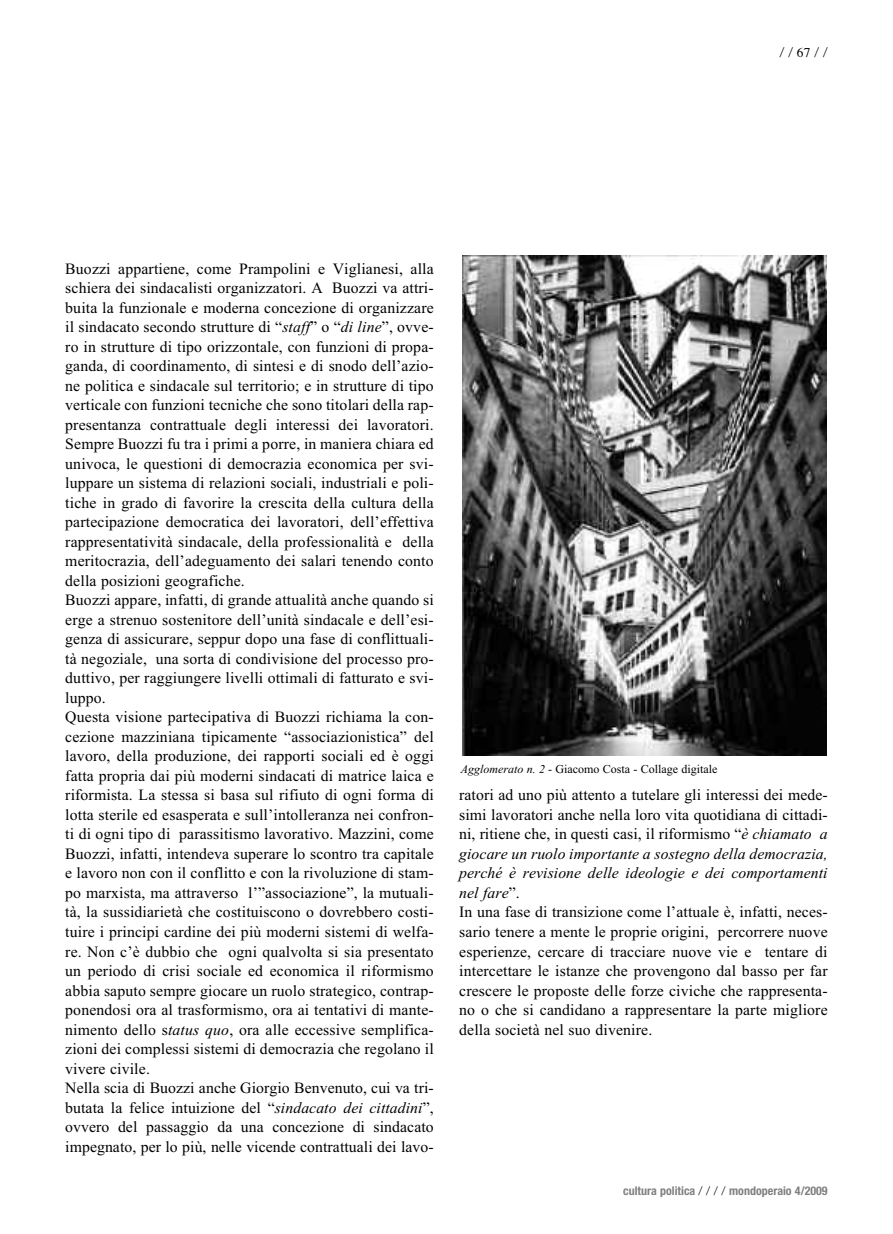
<style>
.page{position:relative;width:893px;height:1234px;background:#fff}
.page>*{position:absolute;margin:0;border:0;box-sizing:border-box;transform-origin:0 0}
.t1{font:15.75px/19.5px "Times New Roman";letter-spacing:.01em;color:#000;text-align:justify}
.t2{font:15.75px/19.5px "Times New Roman PS Italic MT OTF";letter-spacing:.005em;color:#000;text-align:justify}
.t3{font:300 13.5px "Helvetica Neue";color:#000}
.t4{font:12px "Times New Roman";color:#000}
.t5{font:700 condensed 12px "Helvetica Neue";color:#808080}
.s1{font-family:"Times";font-weight:400}
.s2{font-family:"Times New Roman PS Italic MT OTF"}
.s3{font-family:"Times New Roman"}
.s4{font-weight:300;font-stretch:normal;color:#000}
</style>
<div class="page">
<img style="left:462px;top:255px;width:364px;height:500px">
<p class="t3" style="left:780px;top:44px;width:50px">//<span class="s1">67</span>//</p>
<p class="t1" style="left:65px;top:258px;width:370px;text-align:left">Buozzi appartiene, come Prampolini e Viglianesi, alla schiera dei sindacalisti organizzatori. A Buozzi va attri&shy;buita la funzionale e moderna concezione di organizzare il sindacato secondo strutture di “<span class="s2">staff</span>” o “<span class="s2">di line</span>”, ovve&shy;ro in strutture di tipo orizzontale, con funzioni di propa&shy;ganda, di coordinamento, di sintesi e di snodo dell’azio&shy;ne politica e sindacale sul territorio; e in strutture di tipo verticale con funzioni tecniche che sono titolari della rap&shy;presentanza contrattuale degli interessi dei lavoratori.<br>Sempre Buozzi fu tra i primi a porre, in maniera chiara ed univoca, le questioni di democrazia economica per svi&shy;luppare un sistema di relazioni sociali, industriali e poli&shy;tiche in grado di favorire la crescita della cultura della partecipazione democratica dei lavoratori, dell’effettiva rappresentatività sindacale, della professionalità e della meritocrazia, dell’adeguamento dei salari tenendo conto della posizioni geografiche.<br>Buozzi appare, infatti, di grande attualità anche quando si erge a strenuo sostenitore dell’unità sindacale e dell’esi&shy;genza di assicurare, seppur dopo una fase di conflittuali&shy;tà negoziale, una sorta di condivisione del processo pro&shy;duttivo, per raggiungere livelli ottimali di fatturato e svi&shy;luppo.<br>Questa visione partecipativa di Buozzi richiama la con&shy;cezione mazziniana tipicamente “associazionistica” del lavoro, della produzione, dei rapporti sociali ed è oggi fatta propria dai più moderni sindacati di matrice laica e riformista. La stessa si basa sul rifiuto di ogni forma di lotta sterile ed esasperata e sull’intolleranza nei confron&shy;ti di ogni tipo di parassitismo lavorativo. Mazzini, come Buozzi, infatti, intendeva superare lo scontro tra capitale e lavoro non con il conflitto e con la rivoluzione di stam&shy;po marxista, ma attraverso l’”associazione”, la mutuali&shy;tà, la sussidiarietà che costituiscono o dovrebbero costi&shy;tuire i principi cardine dei più moderni sistemi di welfa&shy;re. Non c’è dubbio che ogni qualvolta si sia presentato un periodo di crisi sociale ed economica il riformismo abbia saputo sempre giocare un ruolo strategico, contrap&shy;ponendosi ora al trasformismo, ora ai tentativi di mante&shy;nimento dello s<span class="s2">tatus quo</span>, ora alle eccessive semplifica&shy;zioni dei complessi sistemi di democrazia che regolano il vivere civile.<br>Nella scia di Buozzi anche Giorgio Benvenuto, cui va tri&shy;butata la felice intuizione del “<span class="s2">sindacato dei cittadini</span>”, ovvero del passaggio da una concezione di sindacato impegnato, per lo più, nelle vicende contrattuali dei lavo-</p>
<p class="t4" style="left:461px;top:761px;width:258px"><span class="s2">Agglomerato n. 2</span> - Giacomo Costa - Collage digitale</p>
<p class="t1" style="left:459px;top:785px;width:370px">ratori ad uno più attento a tutelare gli interessi dei mede&shy;simi lavoratori anche nella loro vita quotidiana di cittadi&shy;ni, ritiene che, in questi casi, il riformismo “<span class="s2">è chiamato a</span></p>
<p class="t2" style="left:459px;top:843px;width:370px">giocare un ruolo importante a sostegno della democrazia, perché è revisione delle ideologie e dei comportamenti nel fare<span class="s3">”.</span></p>
<p class="t1" style="left:459px;top:902px;width:370px">In una fase di transizione come l’attuale è, infatti, neces&shy;sario tenere a mente le proprie origini, percorrere nuove esperienze, cercare di tracciare nuove vie e tentare di intercettare le istanze che provengono dal basso per far crescere le proposte delle forze civiche che rappresenta&shy;no o che si candidano a rappresentare la parte migliore della società nel suo divenire.</p>
<p class="t5" style="left:623px;top:1182px;width:206px">cultura politica <span class="s4">/ / / /</span> mondoperaio 4/2009</p>
</div>
